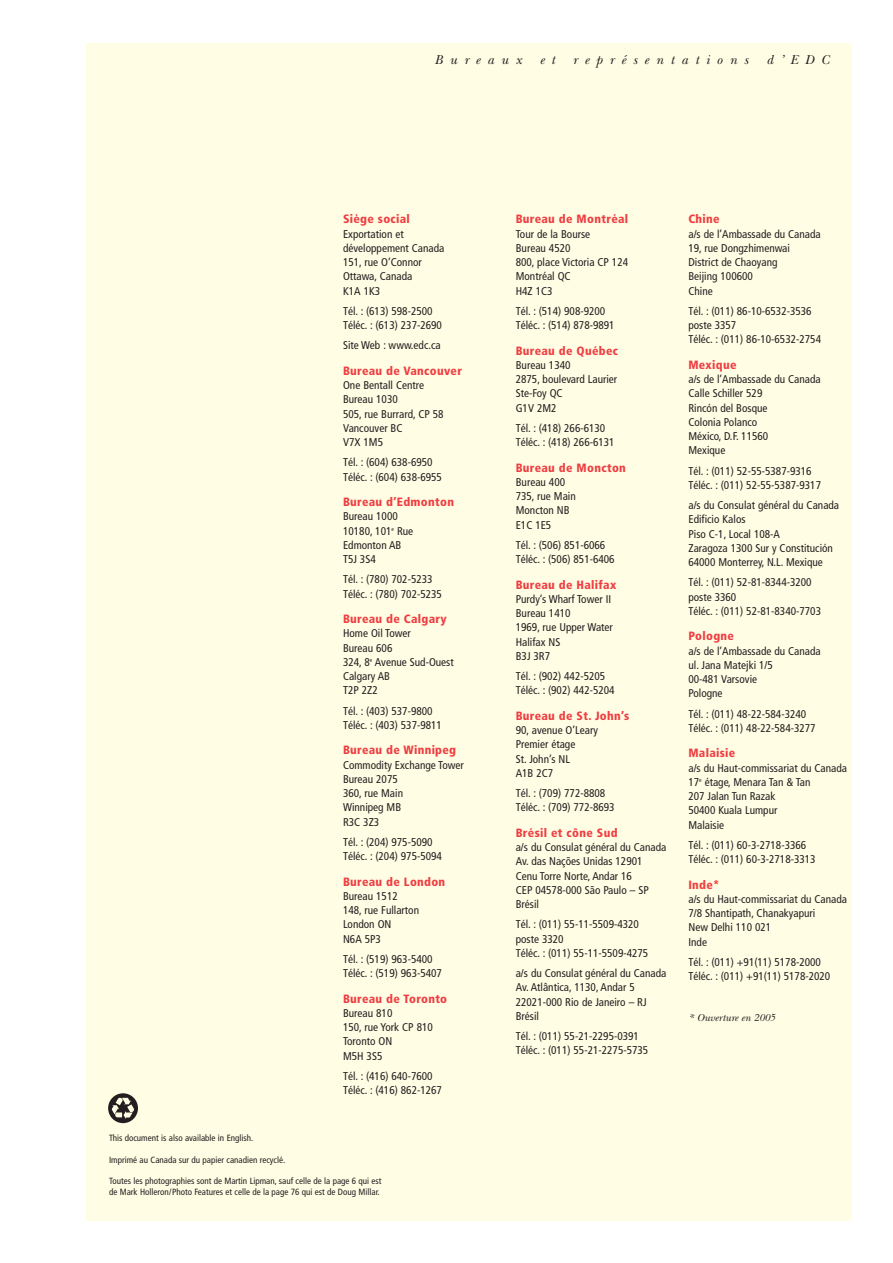
<style>
.page{position:relative;width:893px;height:1263px;background:#fff}
.page>*{position:absolute;margin:0;border:0;box-sizing:border-box;transform-origin:0 0}
.t1{font:italic 13.5px "New Baskerville";letter-spacing:.52em;color:#231f20}
.t2{font:900 condensed 12px "Frutiger";letter-spacing:.025em;color:#ef3e42}
.t3{font:condensed 11.25px/14.2px "Frutiger";color:#231f20}
.t4{font:italic 10.5px "New Baskerville";color:#231f20}
.t5{font:condensed 9px/10.8px "Frutiger";color:#231f20}
</style>
<div class="page">
<div style="left:86px;top:43px;width:766px;height:1178px;background:#fffde4"></div>
<p class="t1" style="left:434px;top:55px;width:89px">Bureaux</p>
<p class="t1" style="left:539px;top:55px;width:17px">e t</p>
<p class="t1" style="left:573px;top:55px;width:177px">représentations</p>
<p class="t1" style="left:766px;top:55px;width:64px">d’EDC</p>
<p class="t2" style="left:343px;top:214px;width:68px">Siège social</p>
<p class="t3" style="left:343px;top:228px;width:103px">Exportation et développement Canada<br>151, rue O’Connor<br>Ottawa, Canada<br>K1A 1K3</p>
<p class="t3" style="left:343px;top:305px;width:100px">Tél. : (613) 598-2500<br>Téléc. : (613) 237-2690</p>
<p class="t3" style="left:343px;top:339px;width:99px">Site Web : www.edc.ca</p>
<p class="t2" style="left:343px;top:366px;width:120px">Bureau de Vancouver</p>
<p class="t3" style="left:343px;top:379px;width:102px">One Bentall Centre<br>Bureau 1030<br>505, rue Burrard, CP 58<br>Vancouver BC<br>V7X 1M5</p>
<p class="t3" style="left:343px;top:456px;width:100px">Tél. : (604) 638-6950<br>Téléc. : (604) 638-6955</p>
<p class="t2" style="left:343px;top:497px;width:112px">Bureau d’Edmonton</p>
<p class="t3" style="left:343px;top:510px;width:72px">Bureau 1000<br>10180, 101<sup>e</sup> Rue<br>Edmonton AB<br>T5J 3S4</p>
<p class="t3" style="left:343px;top:573px;width:100px">Tél. : (780) 702-5233<br>Téléc. : (780) 702-5235</p>
<p class="t2" style="left:343px;top:614px;width:105px">Bureau de Calgary</p>
<p class="t3" style="left:343px;top:627px;width:112px">Home Oil Tower<br>Bureau 606<br>324, 8<sup>e</sup> Avenue Sud-Ouest<br>Calgary AB<br>T2P 2Z2</p>
<p class="t3" style="left:343px;top:705px;width:100px">Tél. : (403) 537-9800<br>Téléc. : (403) 537-9811</p>
<p class="t2" style="left:343px;top:745px;width:115px">Bureau de Winnipeg</p>
<p class="t3" style="left:343px;top:759px;width:122px">Commodity Exchange Tower<br>Bureau 2075<br>360, rue Main<br>Winnipeg MB<br>R3C 3Z3</p>
<p class="t3" style="left:343px;top:836px;width:100px">Tél. : (204) 975-5090<br>Téléc. : (204) 975-5094</p>
<p class="t2" style="left:343px;top:877px;width:104px">Bureau de London</p>
<p class="t3" style="left:343px;top:890px;width:78px">Bureau 1512<br>148, rue Fullarton<br>London ON<br>N6A 5P3</p>
<p class="t3" style="left:343px;top:953px;width:100px">Tél. : (519) 963-5400<br>Téléc. : (519) 963-5407</p>
<p class="t2" style="left:343px;top:994px;width:106px">Bureau de Toronto</p>
<p class="t3" style="left:343px;top:1007px;width:91px">Bureau 810<br>150, rue York CP 810<br>Toronto ON<br>M5H 3S5</p>
<p class="t3" style="left:343px;top:1070px;width:100px">Tél. : (416) 640-7600<br>Téléc. : (416) 862-1267</p>
<p class="t5" style="left:109px;top:1133px;width:146px">This document is also available in English.</p>
<p class="t5" style="left:109px;top:1155px;width:178px">Imprimé au Canada sur du papier canadien recyclé.</p>
<p class="t5" style="left:109px;top:1176px;width:274px">Toutes les photographies sont de Martin Lipman, sauf celle de la page 6 qui est de Mark Holleron/Photo Features et celle de la page 76 qui est de Doug Millar.</p>
<p class="t2" style="left:516px;top:214px;width:114px">Bureau de Montréal</p>
<p class="t3" style="left:516px;top:228px;width:114px">Tour de la Bourse<br>Bureau 4520<br>800, place Victoria CP 124<br>Montréal QC<br>H4Z 1C3</p>
<p class="t3" style="left:516px;top:305px;width:100px">Tél. : (514) 908-9200<br>Téléc. : (514) 878-9891</p>
<p class="t2" style="left:516px;top:346px;width:104px">Bureau de Québec</p>
<p class="t3" style="left:516px;top:359px;width:103px">Bureau 1340<br>2875, boulevard Laurier<br>Ste-Foy QC<br>G1V 2M2</p>
<p class="t3" style="left:516px;top:422px;width:100px">Tél. : (418) 266-6130<br>Téléc. : (418) 266-6131</p>
<p class="t2" style="left:516px;top:463px;width:112px">Bureau de Moncton</p>
<p class="t3" style="left:516px;top:476px;width:62px">Bureau 400<br>735, rue Main<br>Moncton NB<br>E1C 1E5</p>
<p class="t3" style="left:516px;top:539px;width:100px">Tél. : (506) 851-6066<br>Téléc. : (506) 851-6406</p>
<p class="t2" style="left:516px;top:580px;width:102px">Bureau de Halifax</p>
<p class="t3" style="left:516px;top:593px;width:99px">Purdy’s Wharf Tower II<br>Bureau 1410<br>1969, rue Upper Water<br>Halifax NS<br>B3J 3R7</p>
<p class="t3" style="left:516px;top:670px;width:100px">Tél. : (902) 442-5205<br>Téléc. : (902) 442-5204</p>
<p class="t2" style="left:516px;top:711px;width:115px">Bureau de St. John’s</p>
<p class="t3" style="left:516px;top:724px;width:84px">90, avenue O’Leary<br>Premier étage<br>St. John’s NL<br>A1B 2C7</p>
<p class="t3" style="left:516px;top:787px;width:100px">Tél. : (709) 772-8808<br>Téléc. : (709) 772-8693</p>
<p class="t2" style="left:516px;top:828px;width:103px">Brésil et cône Sud</p>
<p class="t3" style="left:516px;top:841px;width:152px">a/s du Consulat général du Canada<br>Av. das Nações Unidas 12901<br>Cenu Torre Norte, Andar 16<br>CEP 04578-000 São Paulo – SP<br>Brésil</p>
<p class="t3" style="left:516px;top:918px;width:134px">Tél. : (011) 55-11-5509-4320 poste 3320<br>Téléc. : (011) 55-11-5509-4275</p>
<p class="t3" style="left:516px;top:967px;width:152px">a/s du Consulat général du Canada<br>Av. Atlântica, 1130, Andar 5<br>22021-000 Rio de Janeiro – RJ<br>Brésil</p>
<p class="t3" style="left:516px;top:1030px;width:134px">Tél. : (011) 55-21-2295-0391<br>Téléc. : (011) 55-21-2275-5735</p>
<p class="t2" style="left:688px;top:214px;width:33px">Chine</p>
<p class="t3" style="left:688px;top:228px;width:134px">a/s de l’Ambassade du Canada<br>19, rue Dongzhimenwai<br>District de Chaoyang<br>Beijing 100600<br>Chine</p>
<p class="t3" style="left:688px;top:305px;width:134px">Tél. : (011) 86-10-6532-3536 poste 3357<br>Téléc. : (011) 86-10-6532-2754</p>
<p class="t2" style="left:688px;top:360px;width:49px">Mexique</p>
<p class="t3" style="left:688px;top:373px;width:134px">a/s de l’Ambassade du Canada<br>Calle Schiller 529<br>Rincón del Bosque<br>Colonia Polanco<br>México, D.F. 11560<br>Mexique</p>
<p class="t3" style="left:688px;top:465px;width:134px">Tél. : (011) 52-55-5387-9316<br>Téléc. : (011) 52-55-5387-9317</p>
<p class="t3" style="left:688px;top:499px;width:152px">a/s du Consulat général du Canada<br>Edificio Kalos<br>Piso C-1, Local 108-A<br>Zaragoza 1300 Sur y Constitución<br>64000 Monterrey, N.L. Mexique</p>
<p class="t3" style="left:688px;top:576px;width:134px">Tél. : (011) 52-81-8344-3200 poste 3360<br>Téléc. : (011) 52-81-8340-7703</p>
<p class="t2" style="left:688px;top:631px;width:47px">Pologne</p>
<p class="t3" style="left:688px;top:645px;width:134px">a/s de l’Ambassade du Canada ul. Jana Matejki 1/5<br>00-481 Varsovie<br>Pologne</p>
<p class="t3" style="left:688px;top:708px;width:129px">Tél. : (011) 48-22-584-3240<br>Téléc. : (011) 48-22-584-3277</p>
<p class="t2" style="left:688px;top:748px;width:48px">Malaisie</p>
<p class="t3" style="left:688px;top:762px;width:160px">a/s du Haut-commissariat du Canada<br>17<sup>e</sup> étage, Menara Tan &amp; Tan<br>207 Jalan Tun Razak<br>50400 Kuala Lumpur<br>Malaisie</p>
<p class="t3" style="left:688px;top:839px;width:129px">Tél. : (011) 60-3-2718-3366<br>Téléc. : (011) 60-3-2718-3313</p>
<p class="t2" style="left:688px;top:880px;width:33px">Inde*</p>
<p class="t3" style="left:688px;top:893px;width:160px">a/s du Haut-commissariat du Canada<br>7/8 Shantipath, Chanakyapuri<br>New Delhi 110 021<br>Inde</p>
<p class="t3" style="left:688px;top:956px;width:143px">Tél. : (011) +91(11) 5178-2000<br>Téléc. : (011) +91(11) 5178-2020</p>
<p class="t4" style="left:688px;top:1014px;width:88px">* Ouverture en 2005</p>
</div>
